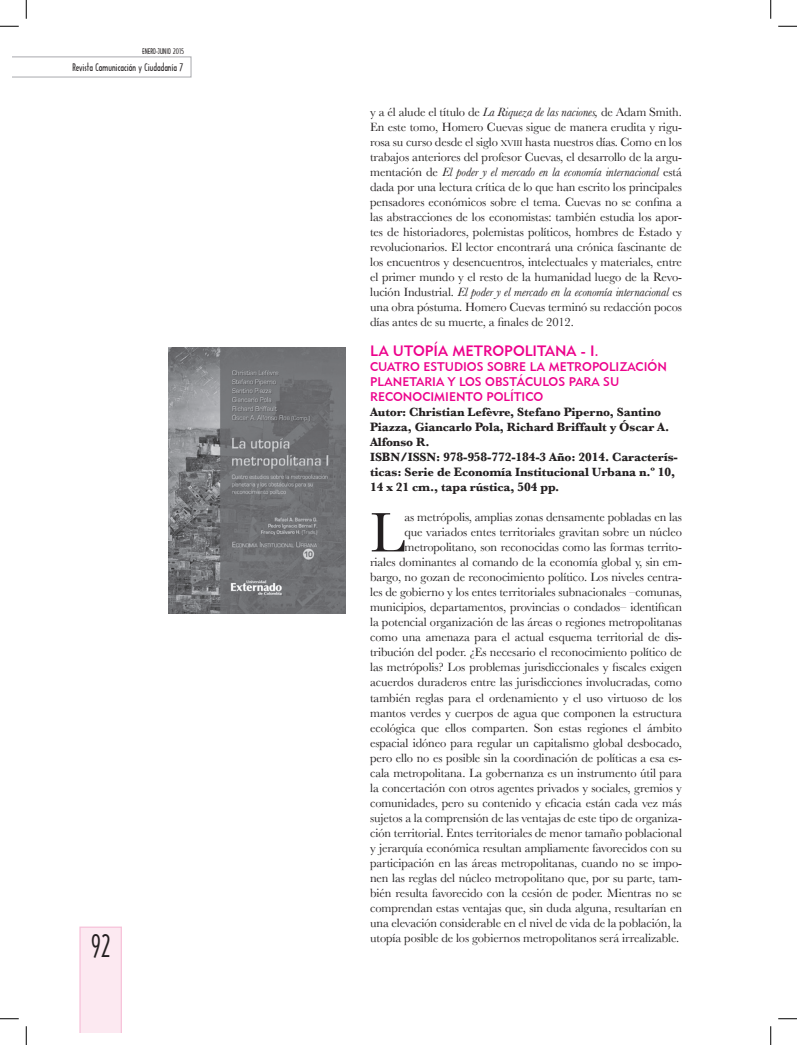
<style>
.page{position:relative;width:797px;height:1045px;background:#fff}
.page>*{position:absolute;margin:0;border:0;box-sizing:border-box;transform-origin:0 0}
.t1{font:57.75px "Baskerville";color:#231f20}
.t2{font:30px "Architecture Plain";color:#231f20;scale:.8 1}
.t3{font:15px "Geometric 415 BT Medium A";color:#ed028c}
.t4{font:12.5px/15px "Baskerville";letter-spacing:-.01em;color:#231f20;text-align:justify}
.t5{font:700 12.5px/15px "Baskerville";letter-spacing:-.01em;color:#231f20}
.t6{font:12.5px "Geometric 415 BT Medium A";color:#ed028c}
.t7{font:10px "Architecture Plain";color:#231f20}
.t8{font:7.5px "Architecture Plain";color:#231f20}
.s1{font-style:italic}
.s2{font-size:8.75px}
</style>
<div class="page">
<svg style="left:79px;top:926px;width:43px;height:107px;background:#fbe6ef"></svg>
<svg style="left:12px;top:57px;width:179px;height:20px"></svg>
<img style="left:168px;top:347px;width:177px;height:266px">
<svg style="left:0;top:25px;width:19px;height:2px"></svg>
<svg style="left:778px;top:25px;width:19px;height:2px"></svg>
<svg style="left:0;top:1018px;width:19px;height:1px"></svg>
<svg style="left:778px;top:1018px;width:19px;height:1px"></svg>
<svg style="left:25px;top:0;width:2px;height:19px"></svg>
<svg style="left:25px;top:1026px;width:2px;height:19px"></svg>
<svg style="left:770px;top:0;width:1px;height:19px"></svg>
<svg style="left:770px;top:1026px;width:1px;height:19px"></svg>
<p class="t8" style="left:142px;top:46px;width:43px">ENERO-JUNIO 2015</p>
<p class="t7" style="left:72px;top:61px;width:112px">Revista Comunicación y Ciudadanía 7</p>
<h2 class="t2" style="left:91px;top:926px;width:25px">92</h2>
<p class="t4" style="left:370px;top:105px;width:313px">y a él alude el título de <span class="s1">La Riqueza de las naciones,</span> de Adam Smith.<br>En este tomo, Homero Cuevas sigue de manera erudita y rigu&shy;rosa su curso desde el siglo <span class="s2">xviii</span> hasta nuestros días. Como en los trabajos anteriores del profesor Cuevas, el desarrollo de la argu&shy;mentación de <span class="s1">El poder y el mercado en la economía internacional</span> está dada por una lectura crítica de lo que han escrito los principales pensadores económicos sobre el tema. Cuevas no se confina a las abstracciones de los economistas: también estudia los apor&shy;tes de historiadores, polemistas políticos, hombres de Estado y revolucionarios. El lector encontrará una crónica fascinante de los encuentros y desencuentros, intelectuales y materiales, entre el primer mundo y el resto de la humanidad luego de la Revo&shy;lución Industrial. <span class="s1">El poder y el mercado en la economía internacional</span> es una obra póstuma. Homero Cuevas terminó su redacción pocos días antes de su muerte, a finales de 2012.</p>
<p class="t3" style="left:370px;top:342px;width:94px">LA UTO PÍA METRO</p>
<p class="t3" style="left:504px;top:342px;width:19px">POLITANA</p>
<p class="t3" style="left:580px;top:342px;width:20px">- I.</p>
<p class="t6" style="left:370px;top:359px;width:27px">CUATRO</p>
<p class="t6" style="left:423px;top:359px;width:135px">ESTUDIOS SOBRE LA METRO</p>
<p class="t6" style="left:592px;top:359px;width:74px">POLIZACIÓN</p>
<p class="t6" style="left:370px;top:374px;width:16px">PLANETARIA</p>
<p class="t6" style="left:448px;top:374px;width:71px">Y LOS OBSTÁC</p>
<p class="t6" style="left:533px;top:374px;width:52px">ULOS PARA</p>
<p class="t6" style="left:603px;top:374px;width:17px">SU</p>
<p class="t6" style="left:370px;top:389px;width:9px">RECONOCIMIENTO</p>
<p class="t6" style="left:486px;top:389px;width:36px">POLÍTICO</p>
<p class="t5" style="left:370px;top:405px;width:309px">Autor: Christian Lefèvre, Stefano Piperno, Santino Piazza, Giancarlo Pola, Richard Briffault y Óscar A.<br>Alfonso R.<br>ISBN/ISSN: 978-958-772-184-3 Año: 2014. Caracterís&shy;ticas: Serie de Economía Institucional Urbana n.º 10, 14 x 21 cm., tapa rústica, 504 pp.</p>
<h1 class="t1" style="left:370px;top:499px;width:36px">L</h1>
<p class="t4" style="left:370px;top:510px;width:313px;text-align:right">as metrópolis, amplias zonas densamente pobladas en las<br>que variados entes territoriales gravitan sobre un núcleo metropolitano, son reconocidas como las formas territo-<br>riales dominantes al comando de la economía global y, sin em&shy;bargo, no gozan de reconocimiento político. Los niveles centra&shy;les de gobierno y los entes territoriales subnacionales –comunas, municipios, departamentos, provincias o condados– identifican la potencial organización de las áreas o regiones metropolitanas como una amenaza para el actual esquema territorial de dis&shy;tribución del poder. ¿Es necesario el reconocimiento político de las metrópolis? Los problemas jurisdiccionales y fiscales exigen acuerdos duraderos entre las jurisdicciones involucradas, como también reglas para el ordenamiento y el uso virtuoso de los mantos verdes y cuerpos de agua que componen la estructura ecológica que ellos comparten. Son estas regiones el ámbito espacial idóneo para regular un capitalismo global desbocado, pero ello no es posible sin la coordinación de políticas a esa es&shy;cala metropolitana. La gobernanza es un instrumento útil para la concertación con otros agentes privados y sociales, gremios y comunidades, pero su contenido y eficacia están cada vez más sujetos a la comprensión de las ventajas de este tipo de organiza&shy;ción territorial. Entes territoriales de menor tamaño poblacional y jerarquía económica resultan ampliamente favorecidos con su participación en las áreas metropolitanas, cuando no se impo&shy;nen las reglas del núcleo metropolitano que, por su parte, tam&shy;bién resulta favorecido con la cesión de poder. Mientras no se comprendan estas ventajas que, sin duda alguna, resultarían en una elevación considerable en el nivel de vida de la población, la utopía posible de los gobiernos metropolitanos será irrealizable.</p>
</div>
